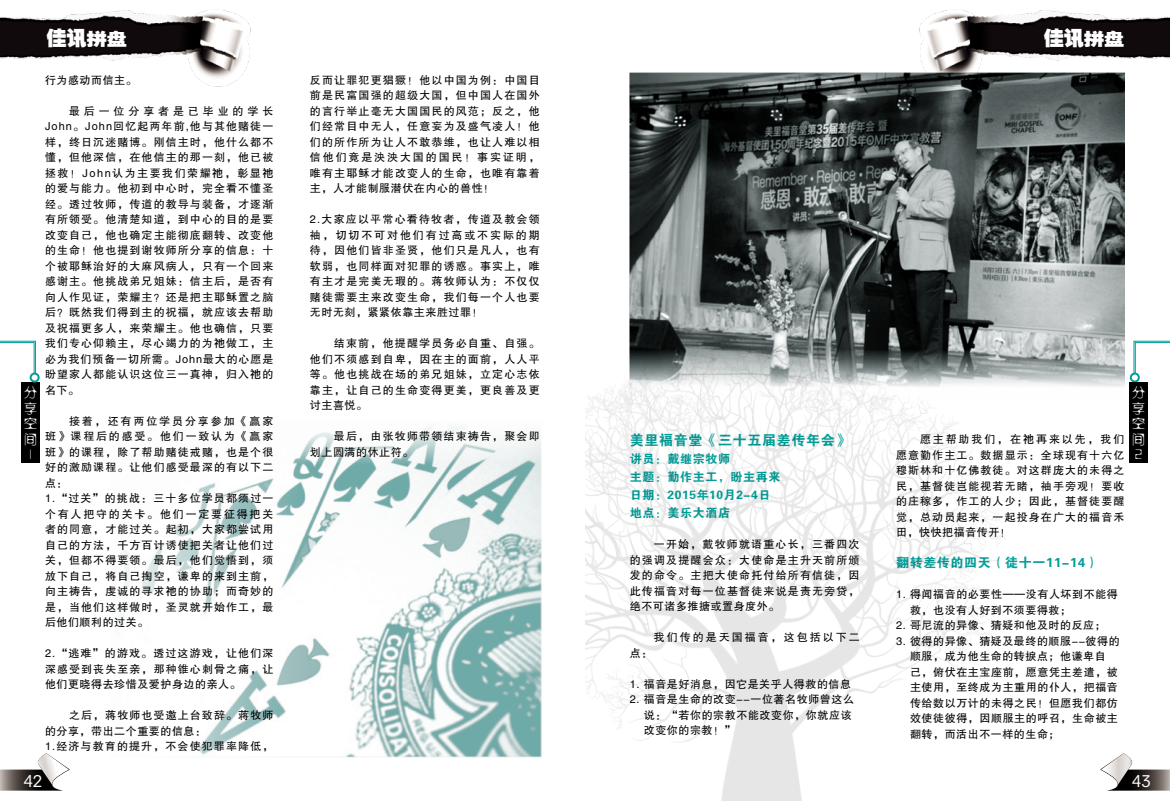
<style>
.page{position:relative;width:1170px;height:801px;background:#fff}
.page>*{position:absolute;margin:0;border:0;box-sizing:border-box;transform-origin:0 0}
.t1{font:20px "FZCCHJW GB1 0";color:#fff}
.t2{font:16px "Neuzeit S";color:#fff;scale:1.06 1}
.t3{font:14px "FZDHTJW GB1 0";letter-spacing:.05em;color:#049e99}
.t4{font:13px "FZDHTJW GB1 0";letter-spacing:.05em;color:#049e99}
.t5{font:13px/15.6px "FZXSHJW GB1 0";color:#fff;text-align:justify}
.t6{font:12px/18px "FZDHTJW GB1 0";letter-spacing:.05em;color:#049e99}
.t7{font:11px/15.5px "FZHTJW GB1 0";letter-spacing:.1em;color:#000;text-align:justify}
.t8{font:11px/15.5px "FZHTJW GB1 0";letter-spacing:.055em;color:#000}
.t9{font:11px "FZHTJW GB1 0";letter-spacing:.05em;color:#000}
.t10{font:11px "FZHTJW GB1 0";letter-spacing:.18em;color:#000}
.s1{font-size:17px}
.s2{font-family:"Li Hei Pro"}
</style>
<div class="page">
<svg style="left:1100px;top:753px;width:70px;height:38px"></svg>
<svg style="left:0;top:753px;width:70px;height:38px"></svg>
<img style="left:919px;top:10px;width:251px;height:91px">
<img style="left:0;top:10px;width:251px;height:77px">
<img style="left:121px;top:427px;width:421px;height:330px">
<div style="left:21px;top:383px;width:19px;height:80px;background:#000"></div>
<svg style="left:0;top:341px;width:36px;height:34px"></svg>
<div style="left:30px;top:373px;width:10px;height:10px;border:2px solid #049e99;border-radius:50%"></div>
<img style="left:630px;top:73px;width:494px;height:314px">
<svg style="left:1134px;top:341px;width:36px;height:33px"></svg>
<div style="left:1130px;top:373px;width:10px;height:10px;border:2px solid #049e99;border-radius:50%"></div>
<div style="left:1129px;top:383px;width:19px;height:80px;background:#000"></div>
<img style="left:585px;top:316px;width:450px;height:485px">
<h1 class="t1" style="left:47px;top:27px;width:82px">佳讯<span class="s1">拼盘</span></h1>
<p class="t5" style="left:24px;top:385px;width:15px">分享空间1</p>
<p class="t9" style="left:45px;top:74px;width:93px">行为感动而信主。</p>
<p class="t7" style="left:45px;top:104px;width:230px;text-indent:24px">最后一位分享者是已毕业的学长John。John回忆起两年前,他与其他赌徒一样，终日沉迷赌博。刚信主时，他什么都不懂，但他深信，在他信主的那一刻，他已被拯救！John认为主要我们荣耀<span class="s2">祂</span>，彰显<span class="s2">祂</span>的爱与能力。他初到中心时，完全看不懂圣经。透过牧师，传道的教导与装备，才逐渐有所领受。他清楚知道，到中心的目的是要改变自己，他也确定主能彻底翻转、改变他的生命！他也提到谢牧师所分享的信息：十个被耶稣治好的大麻风病人，只有一个回来感谢主。他挑战弟兄姐妹：信主后，是否有向人作见证，荣耀主？还是把主耶稣置之脑后？既然我们得到主的祝福，就应该去帮助及祝福更多人，来荣耀主。他也确信，只要我们专心仰赖主，尽心竭力的为<span class="s2">祂</span>做工，主必为我们预备一切所需。John最大的心愿是盼望家人都能认识这位三一真神，归入<span class="s2">祂</span>的名下。</p>
<p class="t7" style="left:45px;top:414px;width:230px;text-align:left;text-indent:24px">接着，还有两位学员分享参加《赢家班》课程后的感受。他们一致认为《赢家班》的课程，除了帮助赌徒戒赌，也是个很好的激励课程。让他们感受最深的有以下二点：<br>1.“过关”的挑战：三十多位学员都须过一个有人把守的关卡。他们一定要征得把关者的同意，才能过关。起初，大家都尝试用自己的方法，千方百计诱使把关者让他们过关，但都不得要领。最后，他们觉悟到，须放下自己，将自己掏空，谦卑的来到主前，向主祷告，虔诚的寻求<span class="s2">祂</span>的协助；而奇妙的是，当他们这样做时，圣灵就开始作工，最后他们顺利的过关。</p>
<p class="t7" style="left:45px;top:646px;width:230px">2.“逃难”的游戏。透过这游戏，让他们深深感受到丧失至亲，那种锥心刺骨之痛，让他们更晓得去珍惜及爱护身边的亲人。</p>
<p class="t7" style="left:45px;top:708px;width:230px;text-align:left;text-indent:24px">之后，蒋牧师也受邀上台致辞。蒋牧师的分享，带出二个重要的信息：<br>1.经济与教育的提升，不会使犯罪率降低，</p>
<p class="t7" style="left:310px;top:73px;width:231px">反而让罪犯更猖獗！他以中国为例：中国目前是民富国强的超级大国，但中国人在国外的言行举止毫无大国国民的风范；反之，他们经常目中无人，任意妄为及盛气凌人！他们的所作所为让人不敢恭维，也让人难以相信他们竟是泱泱大国的国民！事实证明，唯有主耶稣才能改变人的生命，也唯有靠着主，人才能制服潜伏在内心的兽性！</p>
<p class="t7" style="left:310px;top:212px;width:231px">2.大家应以平常心看待牧者，传道及教会领袖，切切不可对他们有过高或不实际的期待，因他们皆非圣贤，他们只是凡人，也有软弱，也同样面对犯罪的诱惑。事实上，唯有主才是完美无瑕的。蒋牧师认为：不仅仅赌徒需要主来改变生命，我们每一个人也要无时无刻，紧紧依靠主来胜过罪！</p>
<p class="t7" style="left:310px;top:336px;width:231px;text-indent:24px">结束前，他提醒学员务必自重、自强。他们不须感到自卑，因在主的面前，人人平等。他也挑战在场的弟兄姐妹，立定心志依靠主，让自己的生命变得更美，更良善及更讨主喜悦。</p>
<p class="t7" style="left:310px;top:429px;width:231px;text-indent:24px">最后，由张牧师带领结束祷告，聚会即划上圆满的休止符。</p>
<h1 class="t1" style="left:1044px;top:27px;width:82px">佳讯<span class="s1">拼盘</span></h1>
<p class="t3" style="left:630px;top:433px;width:221px">美里福音堂《三十五届差传年会》</p>
<p class="t6" style="left:630px;top:450px;width:152px">讲员：戴继宗牧师<br>主题：勤作主工，盼主再来日期：2015年10月2-4日地点：美乐大酒店</p>
<p class="t7" style="left:630px;top:537px;width:231px;text-indent:24px">一开始，戴牧师就语重心长，三番四次的强调及提醒会众：大使命是主升天前所颁发的命令。主把大使命托付给所有信徒，因此传福音对每一位基督徒来说是责无旁贷，绝不可诸多推搪或置身度外。</p>
<p class="t10" style="left:654px;top:631px;width:207px">我们传的是天国福音，这包括以下二</p>
<p class="t7" style="left:630px;top:646px;width:24px">点：</p>
<p class="t9" style="left:630px;top:678px;width:223px">1. 福音是好消息，因它是关乎人得救的信息</p>
<p class="t8" style="left:644px;top:692px;width:212px;text-indent:-14px">2. 福音是生命的改变--一位著名牧师曾这么说：“若你的宗教不能改变你，你就应该改变你的宗教！”</p>
<p class="t7" style="left:896px;top:432px;width:230px;text-indent:24px">愿主帮助我们，在<span class="s2">祂</span>再来以先，我们愿意勤作主工。数据显示：全球现有十六亿穆斯林和十亿佛教徒。对这群庞大的未得之民，基督徒岂能视若无睹，袖手旁观！要收的庄稼多，作工的人少；因此，基督徒要醒觉，总动员起来，一起投身在广大的福音禾田，快快把福音传开！</p>
<p class="t4" style="left:896px;top:556px;width:204px">翻转差传的四天（徒十一11-14）</p>
<p class="t8" style="left:910px;top:587px;width:209px;text-indent:-14px">1. 得闻福音的必要性——没有人坏到不能得救，也没有人好到不须要得救；</p>
<p class="t9" style="left:896px;top:619px;width:211px">2. 哥尼流的异像、猜疑和他及时的反应；</p>
<p class="t8" style="left:910px;top:634px;width:211px;text-indent:-14px">3. 彼得的异像、猜疑及最终的顺服--彼得的顺服，成为他生命的转捩点；他谦卑自<br>己，俯伏在主宝座前，愿意凭主差遣，被主使用，至终成为主重用的仆人，把福音传给数以万计的未得之民！但愿我们都仿效使徒彼得，因顺服主的呼召，生命被主翻转，而活出不一样的生命；</p>
<p class="t5" style="left:1132px;top:385px;width:14px">分享空间2</p>
<p class="t5" style="left:1132px;top:385px;width:14px">以小识大</p>
<h2 class="t2" style="left:23px;top:771px;width:19px">42</h2>
<h2 class="t2" style="left:1132px;top:771px;width:19px">43</h2>
</div>
